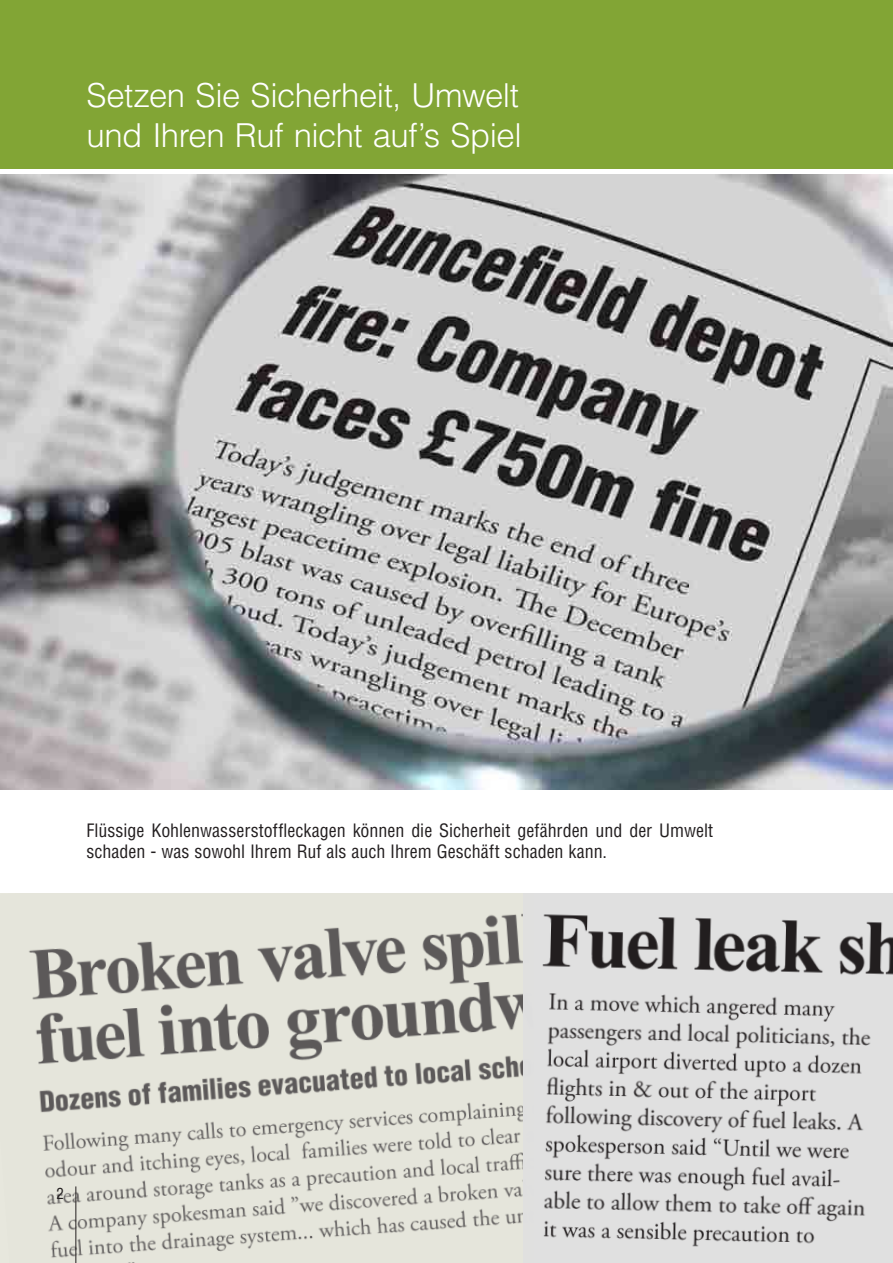
<style>
.page{position:relative;width:893px;height:1263px;background:#fff}
.page>*{position:absolute;margin:0;border:0;box-sizing:border-box;transform-origin:0 0}
.t1{font:300 33px/39.6px "Helvetica LT Std";letter-spacing:-.015em;color:#fff}
.t2{font:condensed 18px/21.6px "Helvetica LT Std";color:#231f20}
.t3{font:condensed 15px "Helvetica LT Std";color:#231f20}
</style>
<div class="page">
<div style="left:0;top:0;width:893px;height:169px;background:#82a535"></div>
<img style="left:0;top:174px;width:893px;height:615px">
<img style="left:0;top:893px;width:523px;height:370px">
<img style="left:523px;top:893px;width:370px;height:370px">
<hr style="left:75px;top:1186px;width:1px;height:77px;background:#231f20">
<p class="t1" style="left:86px;top:76px;width:437px">Setzen Sie Sicherheit, Umwelt und Ihren Ruf nicht auf’s Spiel</p>
<p class="t2" style="left:86px;top:819px;width:628px">Flüssige Kohlenwasserstoffleckagen können die Sicherheit gefährden und der Umwelt schaden - was sowohl Ihrem Ruf als auch Ihrem Geschäft schaden kann.</p>
<p class="t3" style="left:56px;top:1184px;width:9px">2</p>
</div>
